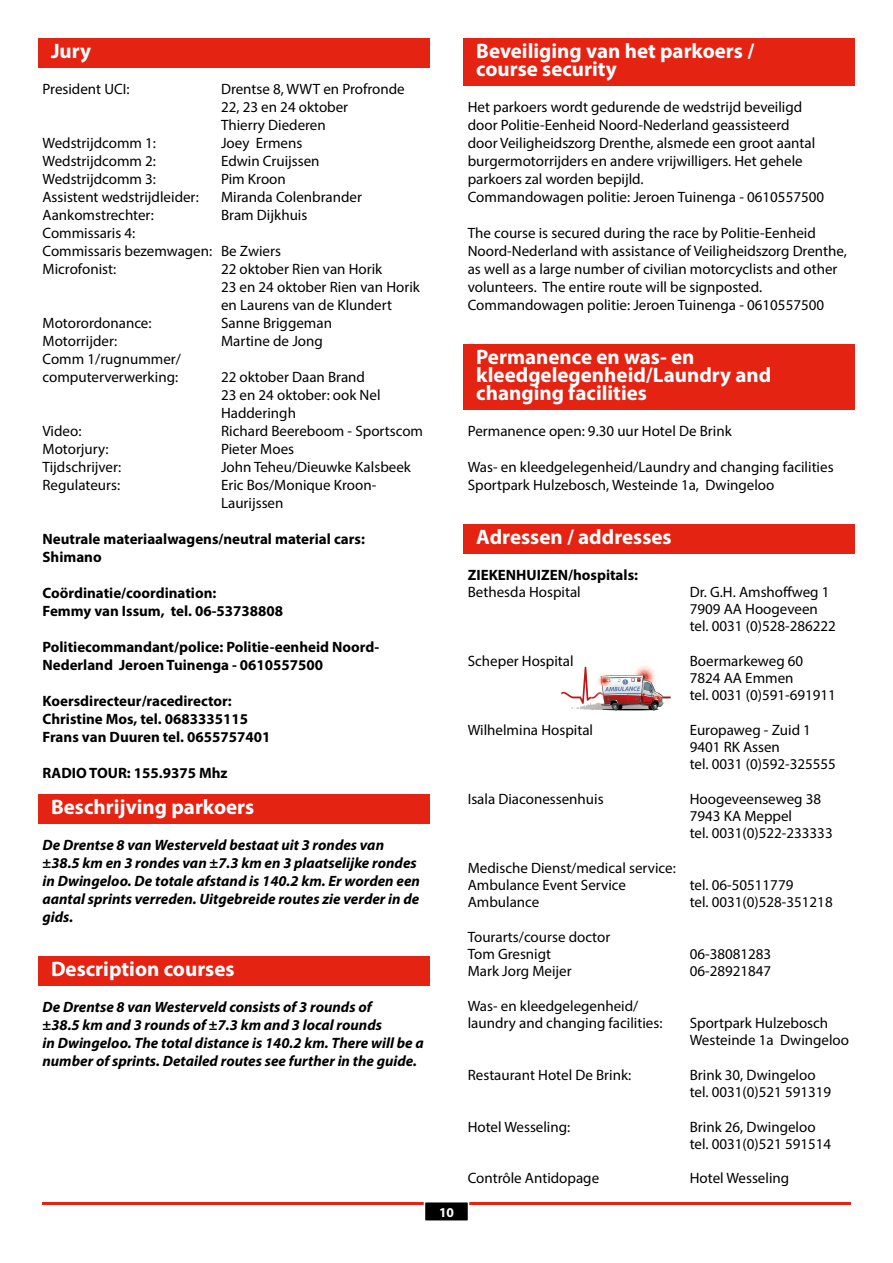
<style>
.page{position:relative;width:893px;height:1263px;background:#fff}
.page>*{position:absolute;margin:0;border:0;box-sizing:border-box;transform-origin:0 0}
.t1{font:700 21px/18px "Myriad Pro";color:#fff}
.t2{font:15px/18px "Myriad Pro";color:#000}
.t3{font:italic 700 15px/18px "Myriad Pro";color:#000}
.t4{font:700 15px/18px "Myriad Pro";color:#000}
.t5{font:700 13.5px "Myriad Pro";color:#fff}
</style>
<div class="page">
<hr style="left:43px;top:1202px;width:382px;height:2px;background:#e42313">
<hr style="left:468px;top:1202px;width:382px;height:2px;background:#e42313">
<svg style="left:423px;top:1202px;width:47px;height:19px"></svg>
<div style="left:38px;top:38px;width:391px;height:30px;background:#e42313"></div>
<div style="left:38px;top:794px;width:391px;height:30px;background:#e42313"></div>
<div style="left:38px;top:956px;width:391px;height:30px;background:#e42313"></div>
<div style="left:463px;top:38px;width:392px;height:48px;background:#e42313"></div>
<div style="left:463px;top:344px;width:392px;height:66px;background:#e42313"></div>
<div style="left:463px;top:524px;width:392px;height:30px;background:#e42313"></div>
<img style="left:561px;top:666px;width:110px;height:45px">
<h1 class="t1" style="left:51px;top:42px;width:42px">Jury</h1>
<p class="t2" style="left:43px;top:80px;width:88px">President UCI:</p>
<p class="t2" style="left:221px;top:80px;width:185px">Drentse 8, WWT en Profronde<br>22, 23 en 24 oktober<br>Thierry Diederen</p>
<p class="t2" style="left:43px;top:134px;width:115px">Wedstrijdcomm 1:</p>
<p class="t2" style="left:221px;top:134px;width:83px">Joey Ermens</p>
<p class="t2" style="left:43px;top:152px;width:115px">Wedstrijdcomm 2:</p>
<p class="t2" style="left:221px;top:152px;width:100px">Edwin Cruijssen</p>
<p class="t2" style="left:43px;top:170px;width:115px">Wedstrijdcomm 3:</p>
<p class="t2" style="left:221px;top:170px;width:66px">Pim Kroon</p>
<p class="t2" style="left:43px;top:188px;width:158px">Assistent wedstrijdleider:</p>
<p class="t2" style="left:221px;top:188px;width:142px">Miranda Colenbrander</p>
<p class="t2" style="left:43px;top:206px;width:113px">Aankomstrechter:</p>
<p class="t2" style="left:221px;top:206px;width:88px">Bram Dijkhuis</p>
<p class="t2" style="left:43px;top:224px;width:240px">Commissaris 4:<br>Commissaris bezemwagen: Be Zwiers<br>Microfonist:</p>
<p class="t2" style="left:221px;top:260px;width:200px">22 oktober Rien van Horik<br>23 en 24 oktober Rien van Horik en Laurens van de Klundert</p>
<p class="t2" style="left:43px;top:314px;width:111px">Motorordonance:</p>
<p class="t2" style="left:221px;top:314px;width:112px">Sanne Briggeman</p>
<p class="t2" style="left:43px;top:332px;width:76px">Motorrijder:</p>
<p class="t2" style="left:221px;top:332px;width:103px">Martine de Jong</p>
<p class="t2" style="left:43px;top:350px;width:140px">Comm 1/rugnummer/ computerverwerking:</p>
<p class="t2" style="left:221px;top:368px;width:161px">22 oktober Daan Brand<br>23 en 24 oktober: ook Nel<br>Hadderingh</p>
<p class="t2" style="left:43px;top:422px;width:40px">Video:</p>
<p class="t2" style="left:221px;top:422px;width:204px">Richard Beereboom - Sportscom</p>
<p class="t2" style="left:43px;top:440px;width:68px">Motorjury:</p>
<p class="t2" style="left:221px;top:440px;width:75px">Pieter Moes</p>
<p class="t2" style="left:43px;top:458px;width:80px">Tijdschrijver:</p>
<p class="t2" style="left:221px;top:458px;width:191px">John Teheu/Dieuwke Kalsbeek</p>
<p class="t2" style="left:43px;top:476px;width:79px">Regulateurs:</p>
<p class="t2" style="left:221px;top:476px;width:157px">Eric Bos/Monique Kroon-<br>Laurijssen</p>
<p class="t4" style="left:43px;top:530px;width:324px">Neutrale materiaalwagens/neutral material cars:<br>Shimano</p>
<p class="t4" style="left:43px;top:584px;width:242px">Coördinatie/coordination:<br>Femmy van Issum, tel. 06-53738808</p>
<p class="t4" style="left:43px;top:638px;width:338px">Politiecommandant/police: Politie-eenheid Noord-<br>Nederland Jeroen Tuinenga - 0610557500</p>
<p class="t4" style="left:43px;top:692px;width:229px">Koersdirecteur/racedirector:<br>Christine Mos, tel. 0683335115<br>Frans van Duuren tel. 0655757401</p>
<p class="t4" style="left:43px;top:764px;width:187px">RADIO TOUR: 155.9375 Mhz</p>
<h1 class="t1" style="left:51px;top:798px;width:205px">Beschrijving parkoers</h1>
<p class="t3" style="left:43px;top:836px;width:379px">De Drentse 8 van Westerveld bestaat uit 3 rondes van ±38.5 km en 3 rondes van ±7.3 km en 3 plaatselijke rondes in Dwingeloo. De totale afstand is 140.2 km. Er worden een aantal sprints verreden. Uitgebreide routes zie verder in de gids.</p>
<h1 class="t1" style="left:51px;top:960px;width:185px">Description courses</h1>
<p class="t3" style="left:43px;top:998px;width:383px">De Drentse 8 van Westerveld consists of 3 rounds of<br>±38.5 km and 3 rounds of ±7.3 km and 3 local rounds<br>in Dwingeloo. The total distance is 140.2 km. There will be a number of sprints. Detailed routes see further in the guide.</p>
<p class="t5" style="left:439px;top:1203px;width:16px">10</p>
<h1 class="t1" style="left:476px;top:42px;width:279px">Beveiliging van het parkoers / course security</h1>
<p class="t2" style="left:468px;top:98px;width:358px">Het parkoers wordt gedurende de wedstrijd beveiligd door Politie-Eenheid Noord-Nederland geassisteerd<br>door Veiligheidszorg Drenthe, alsmede een groot aantal burgermotorrijders en andere vrijwilligers. Het gehele parkoers zal worden bepijld.<br>Commandowagen politie: Jeroen Tuinenga - 0610557500</p>
<p class="t2" style="left:468px;top:224px;width:381px">The course is secured during the race by Politie-Eenheid Noord-Nederland with assistance of Veiligheidszorg Drenthe, as well as a large number of civilian motorcyclists and other volunteers. The entire route will be signposted.<br>Commandowagen politie: Jeroen Tuinenga - 0610557500</p>
<h1 class="t1" style="left:476px;top:348px;width:297px">Permanence en was- en kleedgelegenheid/Laundry and changing facilities</h1>
<p class="t2" style="left:468px;top:422px;width:266px">Permanence open: 9.30 uur Hotel De Brink</p>
<p class="t2" style="left:468px;top:458px;width:367px">Was- en kleedgelegenheid/Laundry and changing facilities<br>Sportpark Hulzebosch, Westeinde 1a, Dwingeloo</p>
<h1 class="t1" style="left:476px;top:528px;width:197px">Adressen / addresses</h1>
<p class="t4" style="left:468px;top:565px;width:172px">ZIEKENHUIZEN/hospitals:</p>
<p class="t2" style="left:468px;top:583px;width:115px">Bethesda Hospital</p>
<p class="t2" style="left:690px;top:583px;width:148px;line-height:17.2px">Dr. G.H. Amshoffweg 1<br>7909 AA Hoogeveen tel. 0031 (0)528-286222</p>
<p class="t2" style="left:468px;top:652px;width:107px">Scheper Hospital</p>
<p class="t2" style="left:690px;top:652px;width:148px;line-height:17.2px">Boermarkeweg 60<br>7824 AA Emmen<br>tel. 0031 (0)591-691911</p>
<p class="t2" style="left:468px;top:721px;width:127px">Wilhelmina Hospital</p>
<p class="t2" style="left:690px;top:721px;width:148px;line-height:17.2px">Europaweg - Zuid 1<br>9401 RK Assen<br>tel. 0031 (0)592-325555</p>
<p class="t2" style="left:468px;top:790px;width:137px">Isala Diaconessenhuis</p>
<p class="t2" style="left:690px;top:790px;width:144px;line-height:17.2px">Hoogeveenseweg 38<br>7943 KA Meppel<br>tel. 0031(0)522-233333</p>
<p class="t2" style="left:468px;top:859px;width:210px;line-height:17.2px">Medische Dienst/medical service:<br>Ambulance Event Service</p>
<p class="t2" style="left:690px;top:876px;width:105px">tel. 06-50511779</p>
<p class="t2" style="left:468px;top:893px;width:73px">Ambulance</p>
<p class="t2" style="left:690px;top:893px;width:144px">tel. 0031(0)528-351218</p>
<p class="t2" style="left:468px;top:928px;width:144px;line-height:17.2px">Tourarts/course doctor<br>Tom Gresnigt</p>
<p class="t2" style="left:690px;top:945px;width:83px">06-38081283</p>
<p class="t2" style="left:468px;top:962px;width:105px">Mark Jorg Meijer</p>
<p class="t2" style="left:690px;top:962px;width:83px">06-28921847</p>
<p class="t2" style="left:468px;top:997px;width:196px;line-height:17.2px">Was- en kleedgelegenheid/ laundry and changing facilities:</p>
<p class="t2" style="left:690px;top:1014px;width:161px;line-height:17.2px">Sportpark Hulzebosch<br>Westeinde 1a Dwingeloo</p>
<p class="t2" style="left:468px;top:1066px;width:165px">Restaurant Hotel De Brink:</p>
<p class="t2" style="left:690px;top:1066px;width:143px;line-height:17.2px">Brink 30, Dwingeloo tel. 0031(0)521 591319</p>
<p class="t2" style="left:468px;top:1117px;width:104px">Hotel Wesseling:</p>
<p class="t2" style="left:690px;top:1118px;width:143px;line-height:17.2px">Brink 26, Dwingeloo tel. 0031(0)521 591514</p>
<p class="t2" style="left:468px;top:1169px;width:133px">Contrôle Antidopage</p>
<p class="t2" style="left:690px;top:1169px;width:101px">Hotel Wesseling</p>
</div>
